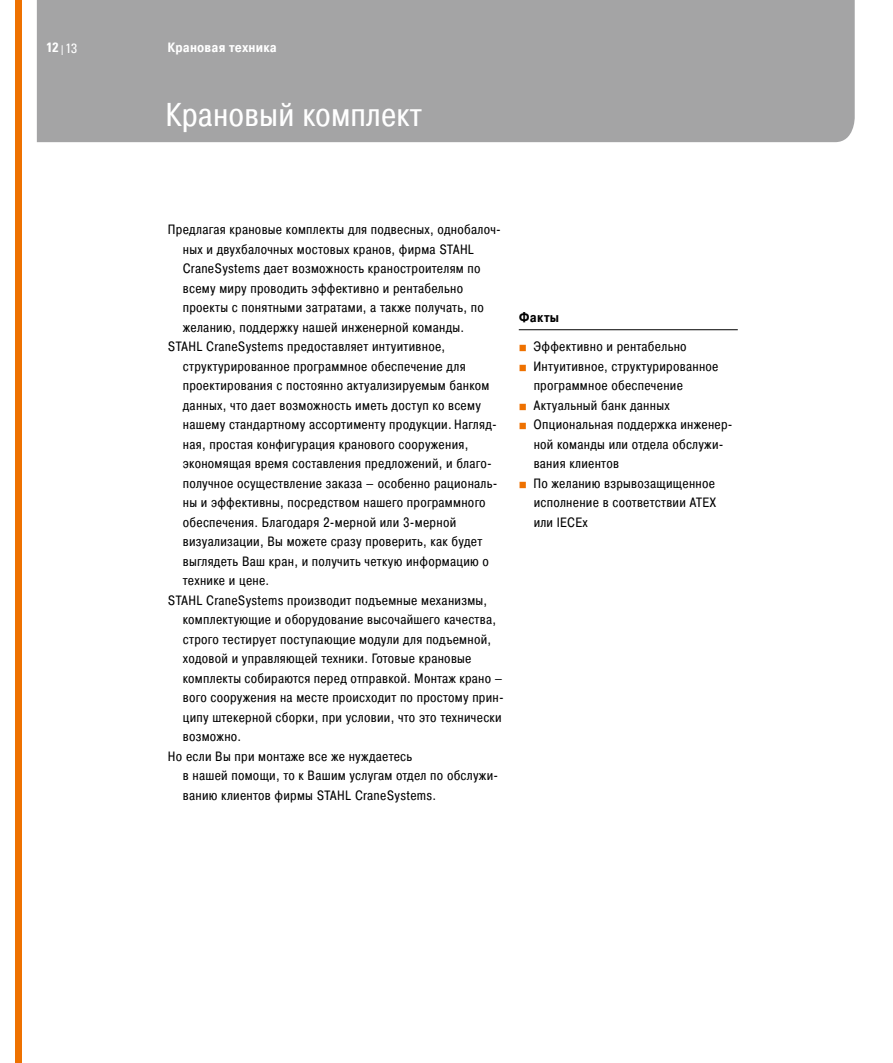
<style>
.page{position:relative;width:893px;height:1063px;background:#fff}
.page>*{position:absolute;margin:0;border:0;box-sizing:border-box;transform-origin:0 0}
.t1{font:33px "Pragmatica Cond Book C";letter-spacing:.005em;color:#fff}
.t2{font:13.5px/19.5px "Pragmatica Cond Book C";letter-spacing:.02em;color:#000}
.t3{font:13.5px "Pragmatica Cond Bold C";letter-spacing:.015em;color:#fff}
.t4{font:700 condensed 13.5px "Univers";color:#fff}
.t5{font:13.5px "Pragmatica Cond Bold C";letter-spacing:.02em;color:#000}
.s1{font-weight:300}
.s2{font-weight:400}
</style>
<div class="page">
<div style="left:15px;top:0;width:6px;height:1063px;background:#ee7100"></div>
<div style="left:37px;top:0;width:818px;height:142px;background:#a4a4a5"></div>
<hr style="left:519px;top:329px;width:219px;height:1px;background:#000">
<p class="t4" style="left:46px;top:39px;width:32px">12 <span class="s1">I</span> <span class="s2">13</span></p>
<p class="t3" style="left:167px;top:40px;width:111px">Крановая техника</p>
<h1 class="t1" style="left:165px;top:96px;width:258px">Крановый комплект</h1>
<p class="t2" style="left:168px;top:220px;width:333px">Предлагая крановые комплекты для подвесных, однобалоч-</p>
<p class="t2" style="left:183px;top:239px;width:293px">ных и двухбалочных мостовых кранов, фирма STAHL</p>
<p class="t2" style="left:183px;top:259px;width:299px">CraneSystems дает возможность краностроителям по</p>
<p class="t2" style="left:183px;top:278px;width:282px">всему миру проводить эффективно и рентабельно</p>
<p class="t2" style="left:183px;top:298px;width:303px">проекты с понятными затратами, а также получать, по</p>
<p class="t2" style="left:183px;top:317px;width:283px">желанию, поддержку нашей инженерной команды.</p>
<p class="t2" style="left:168px;top:337px;width:279px">STAHL CraneSystems предоставляет интуитивное,</p>
<p class="t2" style="left:183px;top:356px;width:284px">структурированное программное обеспечение для</p>
<p class="t2" style="left:183px;top:376px;width:308px">проектирования с постоянно актуализируемым банком</p>
<p class="t2" style="left:183px;top:395px;width:300px">данных, что дает возможность иметь доступ ко всему</p>
<p class="t2" style="left:183px;top:415px;width:316px">нашему стандартному ассортименту продукции. Нагляд-</p>
<p class="t2" style="left:183px;top:434px;width:287px">ная, простая конфигурация кранового сооружения,</p>
<p class="t2" style="left:183px;top:454px;width:310px">экономящая время составления предложений, и благо-</p>
<p class="t2" style="left:183px;top:473px;width:315px">получное осуществление заказа – особенно рациональ-</p>
<p class="t2" style="left:183px;top:493px;width:304px">ны и эффективны, посредством нашего программного</p>
<p class="t2" style="left:183px;top:512px;width:275px">обеспечения. Благодаря 2-мерной или 3-мерной</p>
<p class="t2" style="left:183px;top:532px;width:301px">визуализации, Вы можете сразу проверить, как будет</p>
<p class="t2" style="left:183px;top:551px;width:308px">выглядеть Ваш кран, и получить четкую информацию о</p>
<p class="t2" style="left:183px;top:571px;width:88px">технике и цене.</p>
<p class="t2" style="left:168px;top:590px;width:321px">STAHL CraneSystems производит подъемные механизмы,</p>
<p class="t2" style="left:183px;top:610px;width:315px">комплектующие и оборудование высочайшего качества,</p>
<p class="t2" style="left:183px;top:629px;width:310px">строго тестирует поступающие модули для подъемной,</p>
<p class="t2" style="left:183px;top:649px;width:290px">ходовой и управляющей техники. Готовые крановые</p>
<p class="t2" style="left:183px;top:668px;width:321px">комплекты собираются перед отправкой. Монтаж крано –</p>
<p class="t2" style="left:183px;top:688px;width:322px">вого сооружения на месте происходит по простому прин-</p>
<p class="t2" style="left:183px;top:707px;width:320px">ципу штекерной сборки, при условии, что это технически</p>
<p class="t2" style="left:183px;top:727px;width:60px">возможно.</p>
<p class="t2" style="left:168px;top:746px;width:246px">Но если Вы при монтаже все же нуждаетесь</p>
<p class="t2" style="left:183px;top:766px;width:315px">в нашей помощи, то к Вашим услугам отдел по обслужи-</p>
<p class="t2" style="left:183px;top:785px;width:255px">ванию клиентов фирмы STAHL CraneSystems.</p>
<p class="t5" style="left:519px;top:310px;width:42px">Факты</p>
<p class="t2" style="left:533px;top:337px;width:201px">Эффективно и рентабельно<br>Интуитивное, структурированное программное обеспечение<br>Актуальный банк данных<br>Опциональная поддержка инженер&shy;ной команды или отдела обслужи&shy;вания клиентов<br>По желанию взрывозащищенное исполнение в соответствии ATEX или IECEx</p>
</div>
